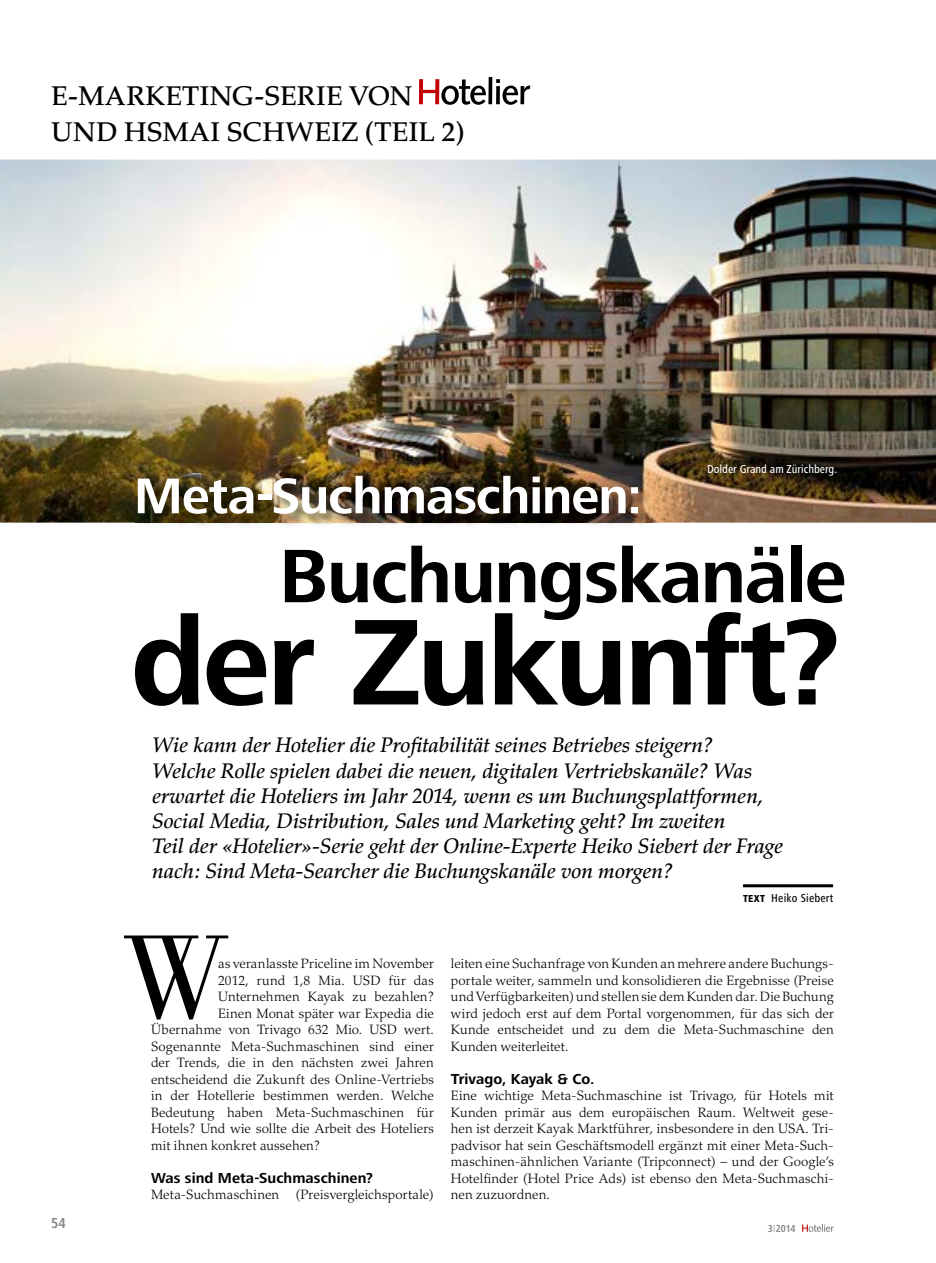
<style>
.page{position:relative;width:936px;height:1263px;background:#fff}
.page>*{position:absolute;margin:0;border:0;box-sizing:border-box;transform-origin:0 0}
.t1{font:700 126.6px "Frutiger Next LT";letter-spacing:-.03em;color:#000}
.t2{font:123px "Bodoni";color:#000}
.t3{font:700 78.45px "Frutiger Next LT";letter-spacing:-.025em;color:#000}
.t4{font:700 51.9px "Frutiger Next LT";letter-spacing:-.02em;color:#fff}
.t5{font:500 27px/36px "Palatino";letter-spacing:.01em;color:#000}
.t6{font:italic 500 21px/25.2px "Palatino";letter-spacing:-.01em;color:#000}
.t7{font:700 15px "Frutiger Next LT";letter-spacing:.005em;color:#000}
.t8{font:700 condensed 15px "Frutiger Next LT";color:#868786}
.t9{font:300 13.5px/16.5px "Palatino";letter-spacing:.005em;color:#000;text-align:justify}
.t10{font:500 condensed 12px "Frutiger Next LT";color:#fff}
.t11{font:500 condensed 12px "Frutiger Next LT";letter-spacing:.015em;color:#000}
.t12{font:700 condensed 10.5px "Frutiger Next LT";color:#868786}
.s1{font-weight:800;font-size:10.5px}
.s2{font-weight:300}
</style>
<div class="page">
<img style="left:0;top:160px;width:935px;height:363px">
<svg style="left:419px;top:79px;width:67px;height:26px"></svg>
<svg style="left:488px;top:77px;width:4px;height:27px"></svg>
<svg style="left:496px;top:79px;width:34px;height:26px"></svg>
<hr style="left:743px;top:884px;width:90px;height:3px;background:#000">
<svg style="left:802px;top:1224px;width:31px;height:8px"></svg>
<img style="left:135px;top:473px;width:517px;height:52px">
<h3 class="t5" style="left:51px;top:78px;width:415px">E-MARKETING-SERIE VON<br>UND HSMAI SCHWEIZ (TEIL 2)</h3>
<h3 class="t4" style="left:134px;top:467px;width:509px">Meta-Suchmaschinen:</h3>
<p class="t10" style="left:707px;top:462px;width:132px">Dolder Grand am Zürichberg.</p>
<h3 class="t3" style="left:279px;top:532px;width:569px">Buchungskanäle</h3>
<h1 class="t1" style="left:131px;top:591px;width:711px">der Zukunft?</h1>
<p class="t6" style="left:152px;top:733px;width:632px">Wie kann der Hotelier die Profitabilität seines Betriebes steigern?<br>Welche Rolle spielen dabei die neuen, digitalen Vertriebskanäle? Was erwartet die Hoteliers im Jahr 2014, wenn es um Buchungsplattformen, Social Media, Distribution, Sales und Marketing geht? Im zweiten<br>Teil der «Hotelier»-Serie geht der Online-Experte Heiko Siebert der Frage nach: Sind Meta-Searcher die Buchungskanäle von morgen?</p>
<p class="t8" style="left:51px;top:1214px;width:16px">54</p>
<h2 class="t2" style="left:121px;top:909px;width:111px">W</h2>
<p class="t9" style="left:218px;top:955px;width:217px">as veranlasste Priceline im November</p>
<p class="t9" style="left:218px;top:972px;width:217px">2012, rund 1,8 Mia. USD für das</p>
<p class="t9" style="left:218px;top:988px;width:217px">Unternehmen Kayak zu bezahlen?</p>
<p class="t9" style="left:218px;top:1005px;width:217px">Einen Monat später war Expedia die</p>
<p class="t9" style="left:151px;top:1021px;width:284px">Übernahme von Trivago 632 Mio. USD wert.</p>
<p class="t9" style="left:151px;top:1038px;width:284px">Sogenannte Meta-Suchmaschinen sind einer</p>
<p class="t9" style="left:151px;top:1054px;width:284px">der Trends, die in den nächsten zwei Jahren</p>
<p class="t9" style="left:151px;top:1071px;width:284px">entscheidend die Zukunft des Online-Vertriebs</p>
<p class="t9" style="left:151px;top:1087px;width:284px">in der Hotellerie bestimmen werden. Welche</p>
<p class="t9" style="left:151px;top:1104px;width:284px">Bedeutung haben Meta-Suchmaschinen für</p>
<p class="t9" style="left:151px;top:1120px;width:284px">Hotels? Und wie sollte die Arbeit des Hoteliers</p>
<p class="t9" style="left:151px;top:1137px;width:171px">mit ihnen konkret aussehen?</p>
<p class="t7" style="left:151px;top:1169px;width:223px">Was sind Meta-Suchmaschinen?</p>
<p class="t9" style="left:151px;top:1186px;width:284px">Meta-Suchmaschinen (Preisvergleichsportale)</p>
<p class="t11" style="left:743px;top:891px;width:92px"><span class="s1">TEXT</span> Heiko Siebert</p>
<p class="t9" style="left:451px;top:955px;width:384px">leiten eine Suchanfrage von Kunden an mehrere andere Buchungs&shy;portale weiter, sammeln und konsolidieren die Ergebnisse (Preise und Verfügbarkeiten) und stellen sie dem Kunden dar. Die Buchung wird jedoch erst auf dem Portal vorgenommen, für das sich der Kunde entscheidet und zu dem die Meta-Suchmaschine den Kunden weiterleitet.</p>
<p class="t7" style="left:451px;top:1070px;width:145px">Trivago, Kayak &amp; Co.</p>
<p class="t9" style="left:451px;top:1087px;width:384px">Eine wichtige Meta-Suchmaschine ist Trivago, für Hotels mit Kunden primär aus dem europäischen Raum. Weltweit gese&shy;hen ist derzeit Kayak Marktführer, insbesondere in den USA. Tri&shy;padvisor hat sein Geschäftsmodell ergänzt mit einer Meta-Such&shy;maschinen-ähnlichen Variante (Tripconnect) – und der Google’s Hotel finder (Hotel Price Ads) ist ebenso den Meta-Suchmaschi&shy;nen zuzuordnen.</p>
<p class="t12" style="left:767px;top:1222px;width:29px">3<span class="s2">I</span>2014</p>
</div>
